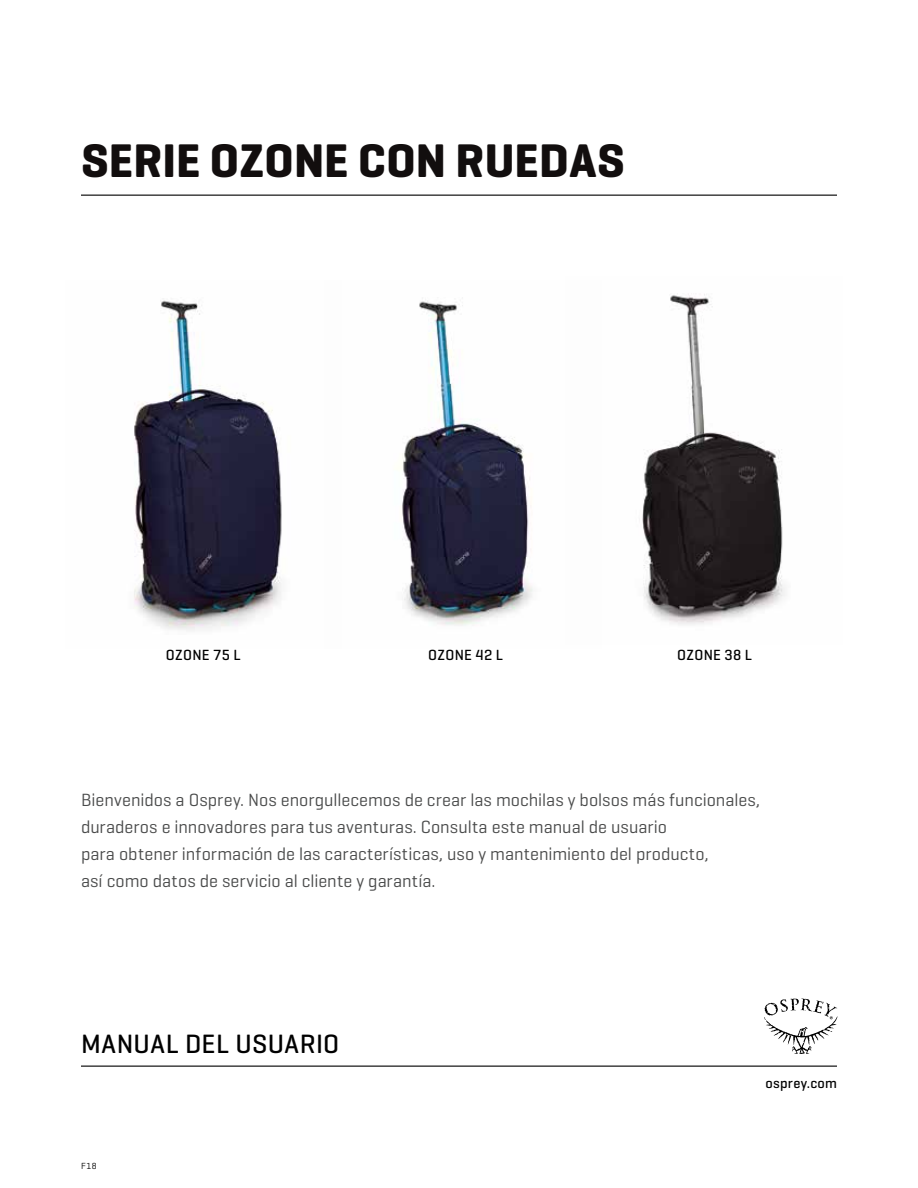
<style>
.page{position:relative;width:918px;height:1188px;background:#fff}
.page>*{position:absolute;margin:0;border:0;box-sizing:border-box;transform-origin:0 0}
.t1{font:700 48px "Geogrotesque";letter-spacing:.005em;color:#120e0e}
.t2{font:500 27px "Geogrotesque";letter-spacing:.015em;color:#000}
.t3{font:18px/27px "Geogrotesque";color:#4a4b4b}
.t4{font:500 15px "Geogrotesque";letter-spacing:.025em;color:#000}
.t5{font:500 14.25px "Geogrotesque";letter-spacing:.02em;color:#000}
.t6{font:9px "Geogrotesque";color:#000}
</style>
<div class="page">
<hr style="left:81px;top:1066px;width:756px;height:1px;background:#000">
<hr style="left:81px;top:195px;width:756px;height:1px;background:#000">
<svg style="left:764px;top:998px;width:74px;height:56px"></svg>
<img style="left:134px;top:300px;width:148px;height:331px">
<img style="left:402px;top:301px;width:131px;height:325px">
<img style="left:642px;top:294px;width:143px;height:331px">
<h1 class="t1" style="left:81px;top:130px;width:545px">SERIE OZONE CON RUEDAS</h1>
<p class="t4" style="left:166px;top:646px;width:76px">OZONE 75 L</p>
<p class="t4" style="left:428px;top:646px;width:76px">OZONE 42 L</p>
<p class="t4" style="left:677px;top:646px;width:76px">OZONE 38 L</p>
<p class="t3" style="left:81px;top:786px;width:681px">Bienvenidos a Osprey. Nos enorgullecemos de crear las mochilas y bolsos más funcionales, duraderos e innovadores para tus aventuras. Consulta este manual de usuario<br>para obtener información de las características, uso y mantenimiento del producto,<br>así como datos de servicio al cliente y garantía.</p>
<h2 class="t2" style="left:81px;top:1027px;width:260px">MANUAL DEL USUARIO</h2>
<p class="t6" style="left:81px;top:1160px;width:17px">F18</p>
<p class="t5" style="left:766px;top:1074px;width:73px">osprey.com</p>
</div>
